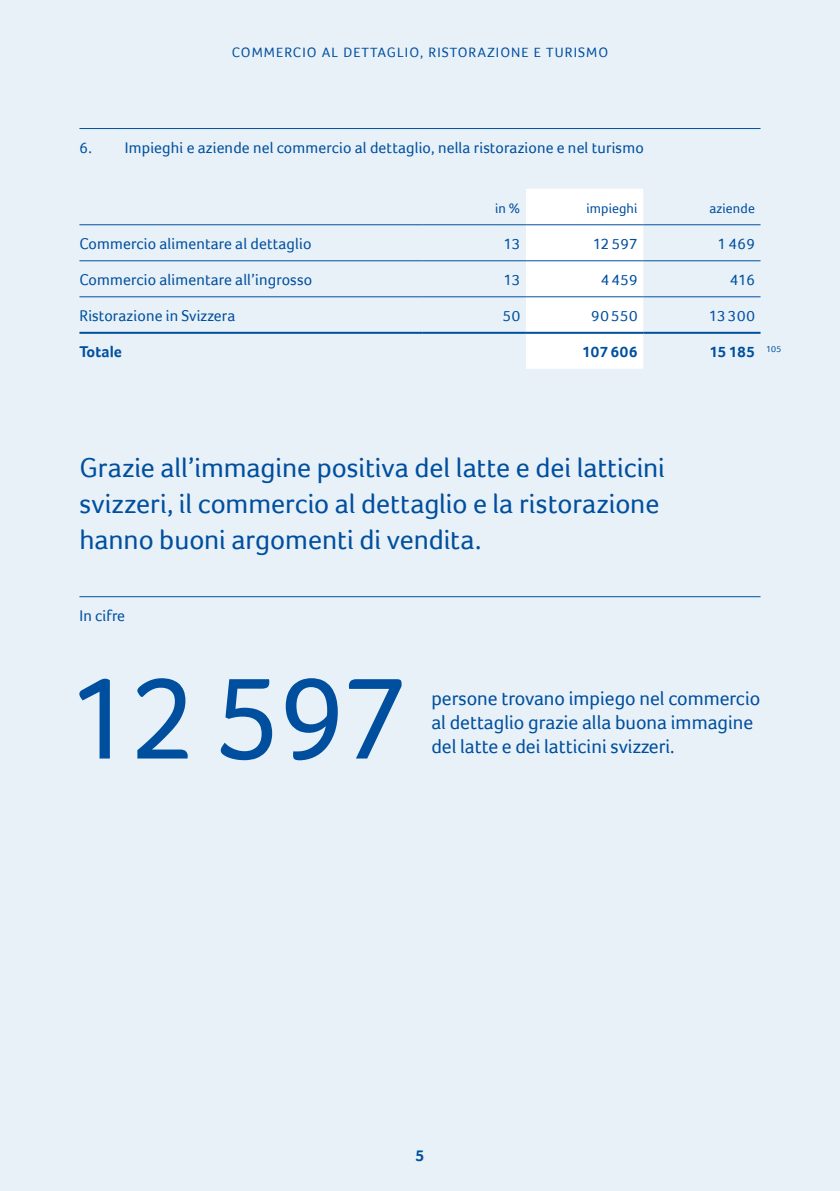
<style>
.page{position:relative;width:840px;height:1191px;background:#fff}
.page>*{position:absolute;margin:0;border:0;box-sizing:border-box;transform-origin:0 0}
.t1{font:120px "Foco";color:#004f9f}
._02_Lead_14_Pt{font:28px/36px "Foco";letter-spacing:-.005em;color:#004f9f}
._01_Text_10_5{font:20px/24px "Foco";color:#004f9f}
._01_Text_8{font:16px "Foco";letter-spacing:.01em;color:#004f9f}
._03_Fact_Titel{font:16px "Foco";letter-spacing:.01em;color:#004f9f}
._01_Text_8-2{font:700 16px "Foco";letter-spacing:.01em;color:#004f9f}
._01_Text_8-3{font:15.4px "Foco";letter-spacing:.025em;color:#004f9f}
._01_Text_8-4{font:700 15.4px "Foco";letter-spacing:.035em;color:#004f9f}
._01_Text_8-5{font:14px "Foco";letter-spacing:.08em;color:#004f9f}
._01_Text_8-6{font:14px "Foco";letter-spacing:.01em;color:#004f9f}
._02_Tab_Text_8_5_Pt{font:9px "Foco";color:#004f9f}
.s1{font-size:15.4px}
</style>
<div class="page">
<div style="left:0;top:0;width:839px;height:1191px;background:#e8f1f7"></div>
<hr style="left:79px;top:128px;width:681px;height:1px;background:#004f9f">
<hr style="left:79px;top:596px;width:681px;height:1px;background:#004f9f">
<div style="left:525px;top:189px;width:118px;height:180px;background:#fff"></div>
<hr style="left:79px;top:224px;width:343px;height:1px;background:#004f9f">
<hr style="left:422px;top:224px;width:103px;height:1px;background:#004f9f">
<hr style="left:525px;top:224px;width:118px;height:1px;background:#004f9f">
<hr style="left:643px;top:224px;width:117px;height:1px;background:#004f9f">
<hr style="left:79px;top:260px;width:343px;height:1px;background:#004f9f">
<hr style="left:422px;top:260px;width:103px;height:1px;background:#004f9f">
<hr style="left:525px;top:260px;width:118px;height:1px;background:#004f9f">
<hr style="left:643px;top:260px;width:117px;height:1px;background:#004f9f">
<hr style="left:79px;top:296px;width:343px;height:1px;background:#004f9f">
<hr style="left:422px;top:296px;width:103px;height:1px;background:#004f9f">
<hr style="left:525px;top:296px;width:118px;height:1px;background:#004f9f">
<hr style="left:643px;top:296px;width:117px;height:1px;background:#004f9f">
<hr style="left:79px;top:332px;width:343px;height:2px;background:#004f9f">
<hr style="left:422px;top:332px;width:103px;height:2px;background:#004f9f">
<hr style="left:525px;top:332px;width:118px;height:2px;background:#004f9f">
<hr style="left:643px;top:332px;width:117px;height:2px;background:#004f9f">
<p class="_01_Text_8-5" style="left:231px;top:44px;width:378px">COMMERCIO AL DETTAGLIO, RISTORAZIONE E TURISMO</p>
<p class="_03_Fact_Titel" style="left:79px;top:138px;width:565px"><span class="s1">6</span>. Impieghi e aziende nel commercio al dettaglio, nella ristorazione e nel turismo</p>
<p class="_01_Text_8-5" style="left:495px;top:200px;width:27px">in %</p>
<p class="_01_Text_8-6" style="left:586px;top:200px;width:53px">impieghi</p>
<p class="_01_Text_8-6" style="left:709px;top:200px;width:47px">aziende</p>
<p class="_01_Text_8" style="left:79px;top:234px;width:233px">Commercio alimentare al dettaglio</p>
<p class="_01_Text_8-3" style="left:503px;top:235px;width:18px">13</p>
<p class="_01_Text_8-3" style="left:592px;top:235px;width:46px">12 597</p>
<p class="_01_Text_8-3" style="left:717px;top:235px;width:39px">1469</p>
<p class="_01_Text_8" style="left:79px;top:270px;width:234px">Commercio alimentare all’ingrosso</p>
<p class="_01_Text_8-3" style="left:503px;top:271px;width:18px">13</p>
<p class="_01_Text_8-3" style="left:600px;top:271px;width:38px">4 459</p>
<p class="_01_Text_8-3" style="left:729px;top:271px;width:26px">416</p>
<p class="_01_Text_8" style="left:79px;top:306px;width:157px">Ristorazione in Svizzera</p>
<p class="_01_Text_8-3" style="left:502px;top:307px;width:19px">50</p>
<p class="_01_Text_8-3" style="left:591px;top:307px;width:48px">90 550</p>
<p class="_01_Text_8-3" style="left:708px;top:307px;width:47px">13300</p>
<p class="_01_Text_8-2" style="left:79px;top:342px;width:44px">Totale</p>
<p class="_01_Text_8-4" style="left:582px;top:342px;width:57px">107606</p>
<p class="_01_Text_8-4" style="left:709px;top:342px;width:47px">15 185</p>
<p class="_02_Tab_Text_8_5_Pt" style="left:765px;top:343px;width:17px">105</p>
<p class="_02_Lead_14_Pt" style="left:79px;top:449px;width:586px">Grazie all’immagine positiva del latte e dei latticini svizzeri, il commercio al dettaglio e la ristorazione hanno buoni argomenti di vendita.</p>
<p class="_03_Fact_Titel" style="left:79px;top:606px;width:47px">In cifre</p>
<p class="t1" style="left:67px;top:649px;width:343px">12 597</p>
<p class="_01_Text_10_5" style="left:431px;top:686px;width:330px">persone trovano impiego nel commercio al dettaglio grazie alla buona immagine del latte e dei latticini svizzeri.</p>
<p class="_01_Text_8-2" style="left:415px;top:1146px;width:10px">5</p>
</div>
